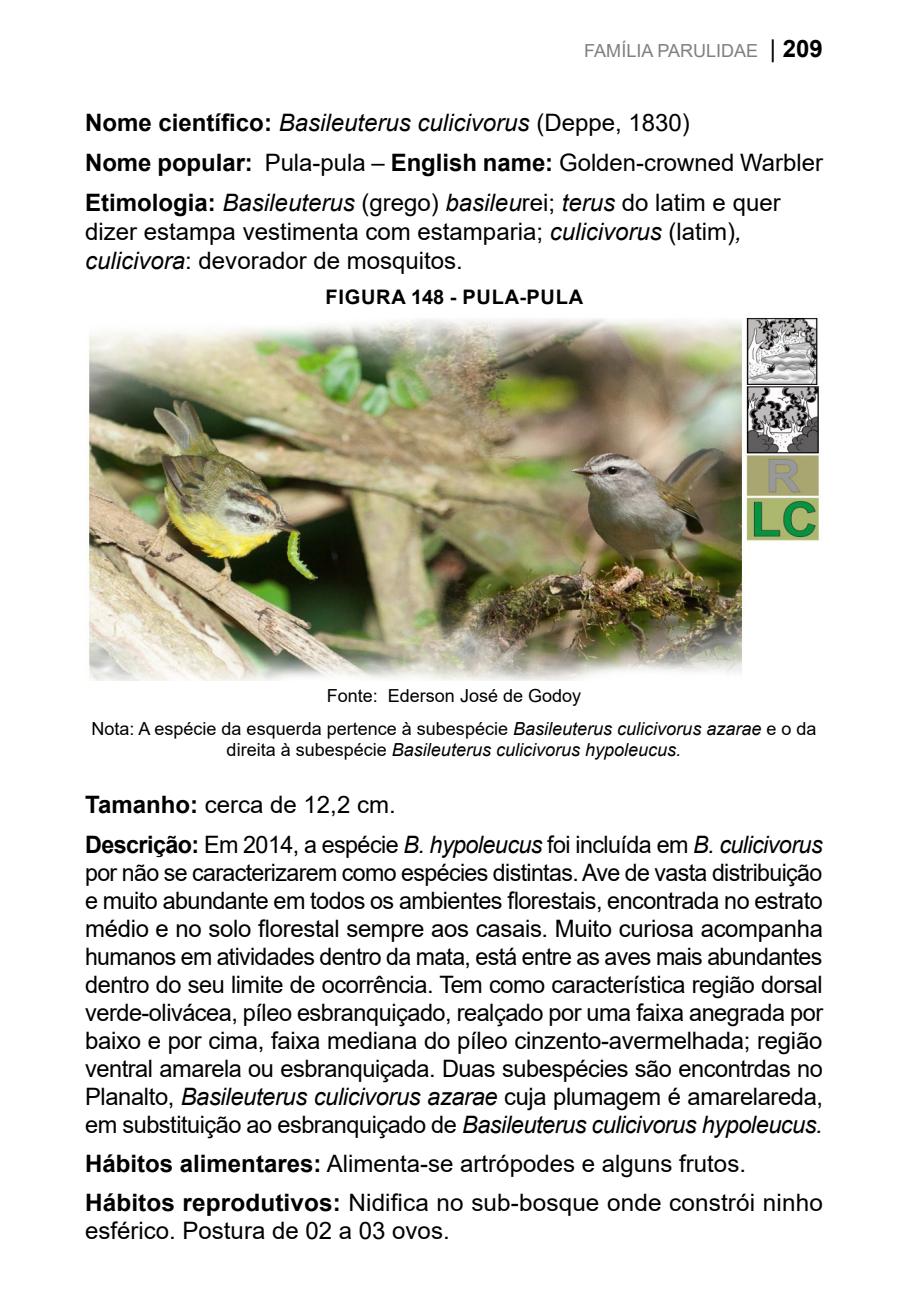
<style>
.page{position:relative;width:908px;height:1304px;background:#fff}
.page>*{position:absolute;margin:0;border:0;box-sizing:border-box;transform-origin:0 0}
.t1{font:24px/28px "Arial";color:#000;text-align:justify;scale:.96 1}
.t2{font:24px/40.2px "Arial";color:#000}
.t3{font:24px/39.4px "Arial";letter-spacing:-.025em;color:#000}
.t4{font:700 20px "Arial";letter-spacing:.035em;color:#000}
.t5{font:18px/33px "Arial";color:#000;text-align:center}
.t6{font:italic 18px "Arial";color:#000}
.t7{font:18px "Arial";color:#808080}
.s1{font-size:24px;color:#000}
.s2{font-weight:700;font-size:24px;color:#000}
.s3{font-weight:700}
.s4{font-style:italic}
.s5{font-style:normal}
</style>
<div class="page">
<img style="left:88px;top:317px;width:732px;height:363px">
<p class="t7" style="left:584px;top:38px;width:240px">FAMÍLIA PARULIDAE <span class="s1">|</span> <span class="s2">209</span></p>
<p class="t2" style="left:85px;top:102px;width:739px"><span class="s3">Nome científico:</span> <span class="s4">Basileuterus culicivorus</span> (Deppe, 1830)<br><span class="s3">Nome popular:</span> Pula-pula – <span class="s3">English name:</span> Golden-crowned Warbler<br><span class="s3">Etimologia:</span> <span class="s4">Basileuterus</span> (grego) <span class="s4">basileu</span>rei; <span class="s4">terus</span> do latim e quer</p>
<p class="t2" style="left:85px;top:217px;width:658px;line-height:28.8px">dizer estampa vestimenta com estamparia; <span class="s4">culicivorus</span> (latim)<span class="s4">, culicivora</span>: devorador de mosquitos.</p>
<p class="t4" style="left:325px;top:283px;width:259px">FIGURA 148 - PULA-PULA</p>
<p class="t5" style="left:91px;top:679px;width:726px">Fonte: Ederson José de Godoy<br>Nota: A espécie da esquerda pertence à subespécie <span class="s4">Basileuterus culicivorus azarae</span> e o da</p>
<p class="t6" style="left:226px;top:738px;width:456px"><span class="s5">direita à subespécie</span> Basileuterus culicivorus hypoleucus.</p>
<p class="t3" style="left:85px;top:785px;width:738px"><span class="s3">Tamanho:</span> cerca de 12,2 cm.<br><span class="s3">Descrição:</span> Em 2014, a espécie <span class="s4">B. hypoleucus</span> foi incluída em <span class="s4">B. culicivorus</span></p>
<p class="t1" style="left:85px;top:858px;width:770px">por não se caracterizarem como espécies distintas. Ave de vasta distribuição e muito abundante em todos os ambientes florestais, encontrada no estrato médio e no solo florestal sempre aos casais. Muito curiosa acompanha humanos em atividades dentro da mata, está entre as aves mais abundantes dentro do seu limite de ocorrência. Tem como característica região dorsal verde-olivácea, píleo esbranquiçado, realçado por uma faixa anegrada por baixo e por cima, faixa mediana do píleo cinzento-avermelhada; região ventral amarela ou esbranquiçada. Duas subespécies são encontrdas no Planalto, <span class="s4">Basileuterus culicivorus azarae</span> cuja plumagem é amarelareda, em substituição ao esbranquiçado de <span class="s4">Basileuterus culicivorus hypoleucus.</span></p>
<p class="t2" style="left:85px;top:1144px;width:738px;line-height:39.4px"><span class="s3">Hábitos alimentares:</span> Alimenta-se artrópodes e alguns frutos.<br><span class="s3">Hábitos reprodutivos:</span> Nidifica no sub-bosque onde constrói ninho</p>
<p class="t2" style="left:85px;top:1211px;width:366px">esférico. Postura de 02 a 03 ovos.</p>
</div>
